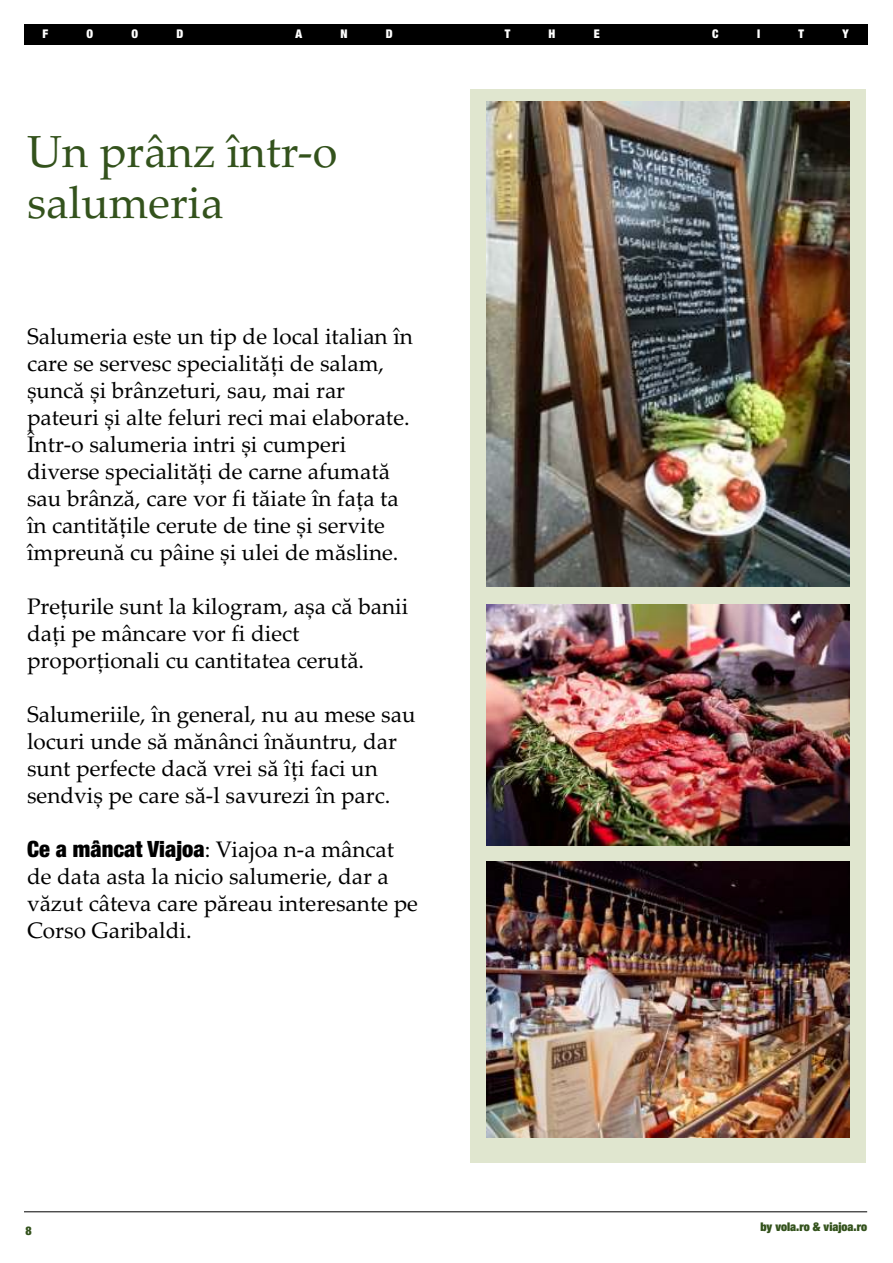
<style>
.page{position:relative;width:893px;height:1263px;background:#fff}
.page>*{position:absolute;margin:0;border:0;box-sizing:border-box;transform-origin:0 0}
.t1{font:45px/51px "Palatino Linotype";color:#33521c}
.t2{font:22.5px/27px "Palatino Linotype";color:#000}
.t3{font:900 condensed 12px "Helvetica Neue LT Com";color:#33521c}
.t4{font:900 condensed 12px "Helvetica Neue LT Com";color:#fff}
.t5{font:900 condensed 12px "Helvetica Neue LT Com";color:#33521c}
.s1{font-family:"Helvetica Neue LT Com";font-weight:900;font-stretch:condensed}
</style>
<div class="page">
<hr style="left:24px;top:1211px;width:843px;height:1px;background:#000">
<div style="left:471px;top:89px;width:395px;height:1074px;background:#e0e6cf"></div>
<img style="left:486px;top:102px;width:363px;height:485px">
<div style="left:24px;top:24px;width:843px;height:21px;background:#000"></div>
<img style="left:486px;top:862px;width:363px;height:276px">
<img style="left:486px;top:604px;width:363px;height:242px">
<p class="t4" style="left:42px;top:30px;width:7px">F</p>
<p class="t4" style="left:86px;top:30px;width:8px">O</p>
<p class="t4" style="left:131px;top:30px;width:8px">O</p>
<p class="t4" style="left:176px;top:30px;width:8px">D</p>
<p class="t4" style="left:295px;top:30px;width:8px">A</p>
<p class="t4" style="left:340px;top:30px;width:9px">N</p>
<p class="t4" style="left:386px;top:30px;width:8px">D</p>
<p class="t4" style="left:504px;top:30px;width:7px">T</p>
<p class="t4" style="left:548px;top:30px;width:8px">H</p>
<p class="t4" style="left:593px;top:30px;width:7px">E</p>
<p class="t4" style="left:712px;top:30px;width:8px">C</p>
<p class="t4" style="left:757px;top:30px;width:5px">I</p>
<p class="t4" style="left:798px;top:30px;width:7px">T</p>
<p class="t4" style="left:842px;top:30px;width:8px">Y</p>
<h1 class="t1" style="left:27px;top:132px;width:312px">Un prânz într-o salumeria</h1>
<p class="t2" style="left:27px;top:325px;width:387px">Salumeria este un tip de local italian în care se servesc specialități de salam, șuncă și brânzeturi, sau, mai rar pateuri și alte feluri reci mai elaborate.<br>Într-o salumeria intri și cumperi diverse specialități de carne afumată sau brânză, care vor fi tăiate în fața ta în cantitățile cerute de tine și servite împreună cu pâine și ulei de măsline.</p>
<p class="t2" style="left:27px;top:595px;width:383px">Prețurile sunt la kilogram, așa că banii dați pe mâncare vor fi diect proporționali cu cantitatea cerută.</p>
<p class="t2" style="left:27px;top:703px;width:390px">Salumeriile, în general, nu au mese sau locuri unde să mănânci înăuntru, dar sunt perfecte dacă vrei să îți faci un sendviș pe care să-l savurezi în parc.</p>
<p class="t2" style="left:27px;top:838px;width:392px"><span class="s1">Ce a mâncat Viajoa</span>: Viajoa n-a mâncat de data asta la nicio salumerie, dar a văzut câteva care păreau interesante pe<br>Corso Garibaldi.</p>
<p class="t5" style="left:26px;top:1226px;width:8px">8</p>
<p class="t3" style="left:760px;top:1223px;width:108px">by vola.ro &amp; viajoa.ro</p>
</div>
